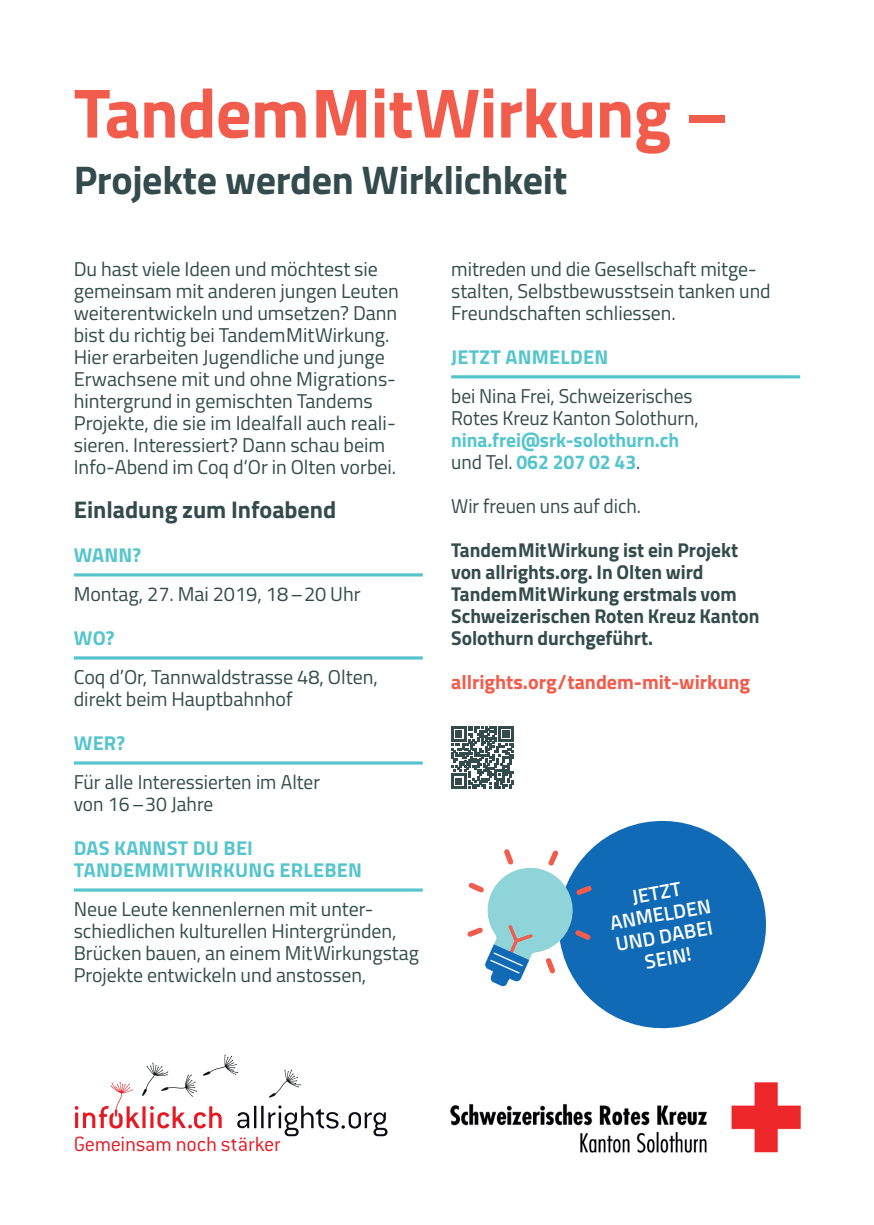
<style>
.page{position:relative;width:874px;height:1225px;background:#fff}
.page>*{position:absolute;margin:0;border:0;box-sizing:border-box;transform-origin:0 0}
.t1{font:700 70px "Titillium";letter-spacing:-.01em;color:#f15c4c}
.t2{font:700 40px "Titillium";letter-spacing:-.01em;color:#344b4d}
.t3{font:700 24px "Titillium";color:#344b4d}
.t4{font:300 22.6px "Conduit ITC Std";letter-spacing:-.015em;color:#e51a23}
.t5{font:20px/22px "Titillium";color:#344b4d}
.t6{font:700 20px/22px "Titillium";color:#344b4d}
.t7{font:700 20px/22px "Titillium";letter-spacing:.01em;color:#55c5cd}
.t8{font:700 20px "Titillium";color:#f15c4c}
.t9{font:600 20px/22px "Titillium";color:#fff;text-align:center}
.s1{font-weight:400;color:#344b4d}
</style>
<div class="page">
<img style="left:450px;top:1082px;width:351px;height:71px">
<hr style="left:74px;top:573px;width:348px;height:3px;background:#55c5cd">
<hr style="left:74px;top:656px;width:348px;height:3px;background:#55c5cd">
<hr style="left:74px;top:761px;width:348px;height:3px;background:#55c5cd">
<hr style="left:74px;top:888px;width:348px;height:3px;background:#55c5cd">
<hr style="left:451px;top:375px;width:348px;height:3px;background:#55c5cd">
<svg style="left:579px;top:820px;width:187px;height:209px;fill:#116ab5"></svg>
<svg style="left:467px;top:849px;width:124px;height:137px"></svg>
<svg style="left:451px;top:726px;width:62px;height:63px"></svg>
<img style="left:238px;top:1105px;width:146px;height:23px">
<svg style="left:269px;top:1069px;width:31px;height:29px"></svg>
<svg style="left:75px;top:1054px;width:163px;height:74px"></svg>
<h1 class="t1" style="left:74px;top:60px;width:655px">Tandem Mit Wirkung –</h1>
<h2 class="t2" style="left:74px;top:149px;width:495px">Projekte werden Wirklichkeit</h2>
<p class="t5" style="left:74px;top:257px;width:326px">Du hast viele Ideen und möchtest sie gemeinsam mit anderen jungen Leuten weiterentwickeln und umsetzen? Dann bist du richtig bei Tandem Mit Wirkung.<br>Hier erarbeiten Jugendliche und junge Erwachsene mit und ohne Migrations&shy;hintergrund in gemischten Tandems Projekte, die sie im Idealfall auch reali&shy;sieren. Interessiert? Dann schau beim Info-Abend im Coq d‘Or in Olten vorbei.</p>
<p class="t3" style="left:74px;top:491px;width:264px">Einladung zum Infoabend</p>
<p class="t7" style="left:74px;top:543px;width:69px">WANN?</p>
<p class="t5" style="left:74px;top:582px;width:288px">Montag, 27. Mai 2019, 18 – 20 Uhr</p>
<p class="t7" style="left:74px;top:626px;width:42px">WO?</p>
<p class="t5" style="left:74px;top:665px;width:305px">Coq d’Or, Tannwaldstrasse 48, Olten, direkt beim Hauptbahnhof</p>
<p class="t7" style="left:74px;top:731px;width:53px">WER?</p>
<p class="t5" style="left:74px;top:770px;width:248px">Für alle Interessierten im Alter von 16–30 Jahre</p>
<p class="t7" style="left:74px;top:836px;width:289px">DAS KANNST DU BEI<br>TANDEMMITWIRKUNG ERLEBEN</p>
<p class="t5" style="left:74px;top:897px;width:346px">Neue Leute kennenlernen mit unter&shy;schiedlichen kulturellen Hintergründen, Brücken bauen, an einem Mit Wirkungstag Projekte entwickeln und anstossen,</p>
<p class="t5" style="left:451px;top:257px;width:321px">mitreden und die Gesellschaft mitge&shy;stalten, Selbstbewusstsein tanken und<br>Freundschaften schliessen.</p>
<p class="t7" style="left:451px;top:345px;width:158px">JETZT ANMELDEN</p>
<p class="t5" style="left:451px;top:384px;width:249px">bei Nina Frei, Schweizerisches<br>Rotes Kreuz Kanton Solothurn,</p>
<p class="t7" style="left:451px;top:428px;width:229px">nina.frei@srk-solothurn.ch <span class="s1">und Tel.</span> 062 207 02 43<span class="s1">.</span></p>
<p class="t5" style="left:451px;top:494px;width:191px">Wir freuen uns auf dich.</p>
<p class="t6" style="left:451px;top:538px;width:310px">Tandem Mit Wirkung ist ein Projekt von allrights.org. In Olten wird<br>Tandem Mit Wirkung erstmals vom<br>Schweizerischen Roten Kreuz Kanton<br>Solothurn durchgeführt.</p>
<p class="t8" style="left:451px;top:667px;width:300px">allrights.org/tandem-mit-wirkung</p>
<p class="t9" style="left:604px;top:889px;width:103px;rotate:-10deg">JETZT<br>ANMELDEN<br>UND DABEI<br>SEIN!</p>
<p class="t4" style="left:74px;top:1130px;width:208px">Gemeinsam noch stärker</p>
</div>
